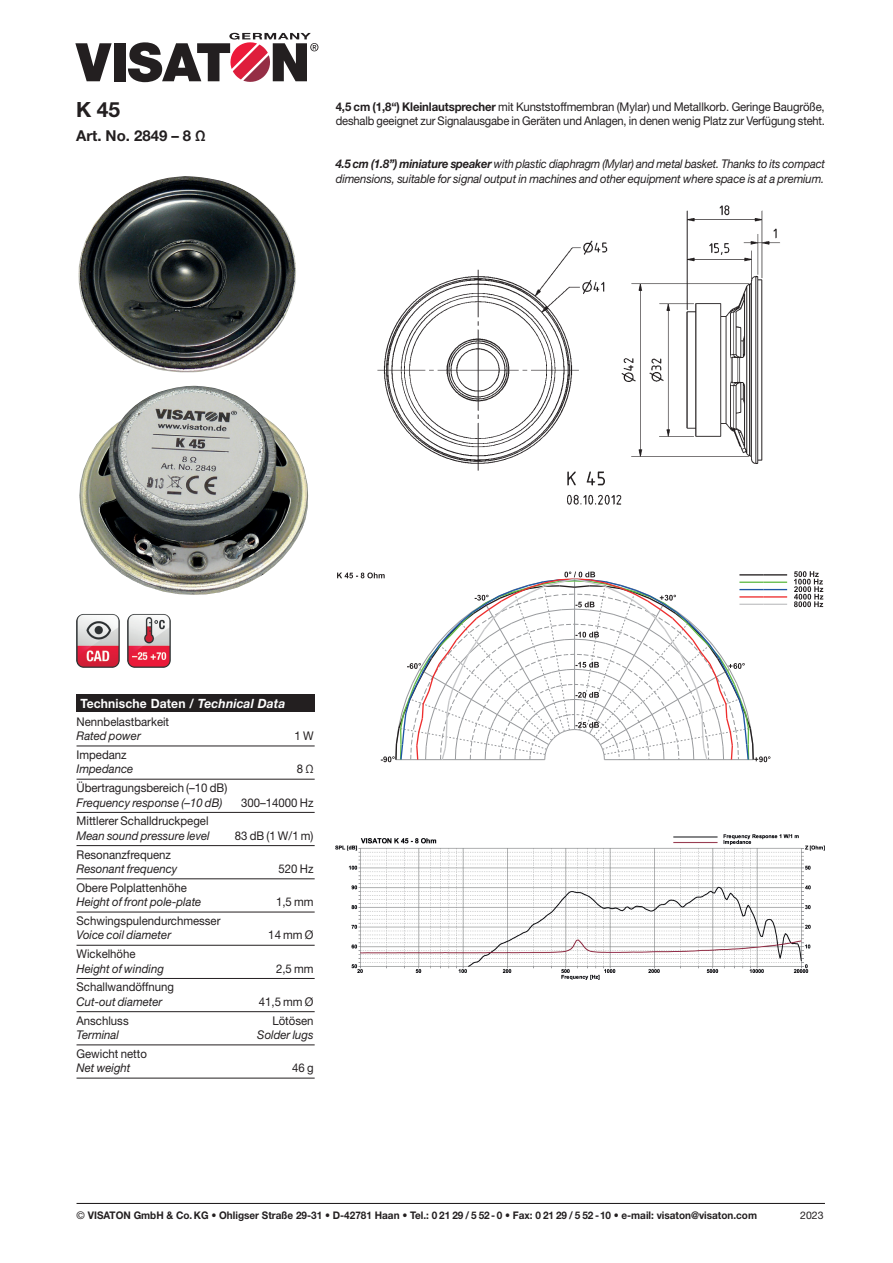
<style>
.page{position:relative;width:893px;height:1263px;background:#fff}
.page>*{position:absolute;margin:0;border:0;box-sizing:border-box;transform-origin:0 0}
.t1{font:700 21px "Helvetica Neue LT Std";color:#231f20}
.t2{font:700 15px "Helvetica Neue LT Std";color:#231f20}
.t3{font:700 12.75px "Helvetica Neue LT Std";letter-spacing:.01em;color:#fff;scale:.95 1}
.t4{font:12px/14.4px "Helvetica Neue LT Std";color:#231f20;scale:.95 1}
.t5{font:italic 12px "Helvetica Neue LT Std";color:#231f20;scale:.95 1}
.t6{font:italic 12px/14.4px "Helvetica Neue LT Std";color:#231f20;scale:.93 1}
.t7{font:700 10.5px "Helvetica Neue LT Std";color:#231f20;scale:.95 1}
.t8{font:10.5px "Helvetica Neue LT Std";color:#231f20}
.s1{font-weight:700}
.s2{font-style:italic}
.s3{font-weight:400}
</style>
<div class="page">
<svg style="left:75px;top:43px;width:37px;height:38px"></svg>
<div style="left:114px;top:43px;width:11px;height:38px;background:#231f20"></div>
<svg style="left:128px;top:33px;width:190px;height:50px"></svg>
<hr style="left:77px;top:1203px;width:748px;height:1px;background:#231f20">
<div style="left:76px;top:695px;width:238px;height:17px;background:#231f20"></div>
<hr style="left:77px;top:746px;width:238px;height:1px;background:#231f20">
<hr style="left:77px;top:779px;width:238px;height:1px;background:#231f20">
<hr style="left:77px;top:812px;width:238px;height:1px;background:#231f20">
<hr style="left:77px;top:845px;width:238px;height:1px;background:#231f20">
<hr style="left:77px;top:878px;width:238px;height:1px;background:#231f20">
<hr style="left:77px;top:912px;width:238px;height:1px;background:#231f20">
<hr style="left:77px;top:945px;width:238px;height:1px;background:#231f20">
<hr style="left:77px;top:978px;width:238px;height:1px;background:#231f20">
<hr style="left:77px;top:1011px;width:238px;height:1px;background:#231f20">
<hr style="left:77px;top:1045px;width:238px;height:1px;background:#231f20">
<hr style="left:77px;top:1078px;width:238px;height:1px;background:#231f20">
<img style="left:76px;top:614px;width:44px;height:54px">
<img style="left:127px;top:614px;width:44px;height:54px">
<img style="left:377px;top:205px;width:403px;height:300px">
<img style="left:336px;top:834px;width:489px;height:146px">
<img style="left:78px;top:176px;width:218px;height:196px">
<img style="left:79px;top:386px;width:229px;height:209px">
<svg style="left:337px;top:571px;width:450px;height:191px"></svg>
<svg style="left:794px;top:571px;width:29px;height:36px"></svg>
<h1 class="t1" style="left:76px;top:97px;width:46px">K 45</h1>
<p class="t2" style="left:76px;top:126px;width:131px">Art. No. 2849 – 8 Ω</p>
<p class="t4" style="left:336px;top:99px;width:517px"><span class="s1">4,5 cm (1,8“) Kleinlautsprecher</span> mit Kunststoffmembran (Mylar) und Metallkorb. Geringe Baugröße, deshalb geeignet zur Signalausgabe in Geräten und Anlagen, in denen wenig Platz zur Verfügung steht.</p>
<p class="t6" style="left:336px;top:157px;width:528px"><span class="s1">4.5 cm (1.8”) miniature speaker</span> with plastic diaphragm (Mylar) and metal basket. Thanks to its compact dimensions, suitable for signal output in machines and other equipment where space is at a premium.</p>
<p class="t3" style="left:81px;top:696px;width:217px">Technische Daten / <span class="s2">Technical Data</span></p>
<p class="t4" style="left:77px;top:714px;width:99px">Nennbelastbarkeit</p>
<p class="t5" style="left:77px;top:729px;width:69px">Rated power</p>
<p class="t4" style="left:294px;top:728px;width:22px">1 W</p>
<p class="t4" style="left:77px;top:747px;width:54px">Impedanz</p>
<p class="t5" style="left:77px;top:762px;width:61px">Impedance</p>
<p class="t4" style="left:297px;top:762px;width:19px">8 Ω</p>
<p class="t4" style="left:77px;top:780px;width:160px">Übertragungsbereich (–10 dB)</p>
<p class="t5" style="left:77px;top:795px;width:155px">Frequency response (–10 dB)</p>
<p class="t4" style="left:241px;top:795px;width:78px">300–14000 Hz</p>
<p class="t4" style="left:77px;top:814px;width:141px">Mittlerer Schalldruckpegel</p>
<p class="t5" style="left:77px;top:828px;width:142px">Mean sound pressure level</p>
<p class="t4" style="left:235px;top:828px;width:84px">83 dB (1 W/1 m)</p>
<p class="t4" style="left:77px;top:847px;width:101px">Resonanzfrequenz</p>
<p class="t5" style="left:77px;top:861px;width:108px">Resonant frequency</p>
<p class="t4" style="left:279px;top:861px;width:38px">520 Hz</p>
<p class="t4" style="left:77px;top:880px;width:118px">Obere Polplattenhöhe</p>
<p class="t5" style="left:77px;top:895px;width:133px">Height of front pole-plate</p>
<p class="t4" style="left:276px;top:895px;width:41px">1,5 mm</p>
<p class="t4" style="left:77px;top:913px;width:153px">Schwingspulendurchmesser</p>
<p class="t5" style="left:77px;top:928px;width:101px">Voice coil diameter</p>
<p class="t4" style="left:268px;top:928px;width:49px">14 mm Ø</p>
<p class="t4" style="left:77px;top:946px;width:64px">Wickelhöhe</p>
<p class="t5" style="left:77px;top:961px;width:94px">Height of winding</p>
<p class="t4" style="left:276px;top:961px;width:41px">2,5 mm</p>
<p class="t4" style="left:77px;top:980px;width:104px">Schallwandöffnung</p>
<p class="t5" style="left:77px;top:994px;width:92px">Cut-out diameter</p>
<p class="t4" style="left:259px;top:994px;width:59px">41,5 mm Ø</p>
<p class="t4" style="left:77px;top:1013px;width:56px">Anschluss</p>
<p class="t4" style="left:272px;top:1013px;width:45px">Lötösen</p>
<p class="t5" style="left:77px;top:1027px;width:46px">Terminal</p>
<p class="t5" style="left:257px;top:1027px;width:61px">Solder lugs</p>
<p class="t4" style="left:77px;top:1046px;width:76px">Gewicht netto</p>
<p class="t5" style="left:77px;top:1061px;width:58px">Net weight</p>
<p class="t4" style="left:292px;top:1061px;width:24px">46 g</p>
<p class="t7" style="left:77px;top:1209px;width:718px"><span class="s3">©</span> VISATON GmbH &amp; Co. KG • Ohligser Straße 29-31 • D-42781 Haan • Tel.: 0 21 29 / 5 52- 0 • Fax: 0 21 29 / 5 52 -10 • e-mail: visaton@visaton.com</p>
<p class="t8" style="left:800px;top:1209px;width:25px">2023</p>
</div>
